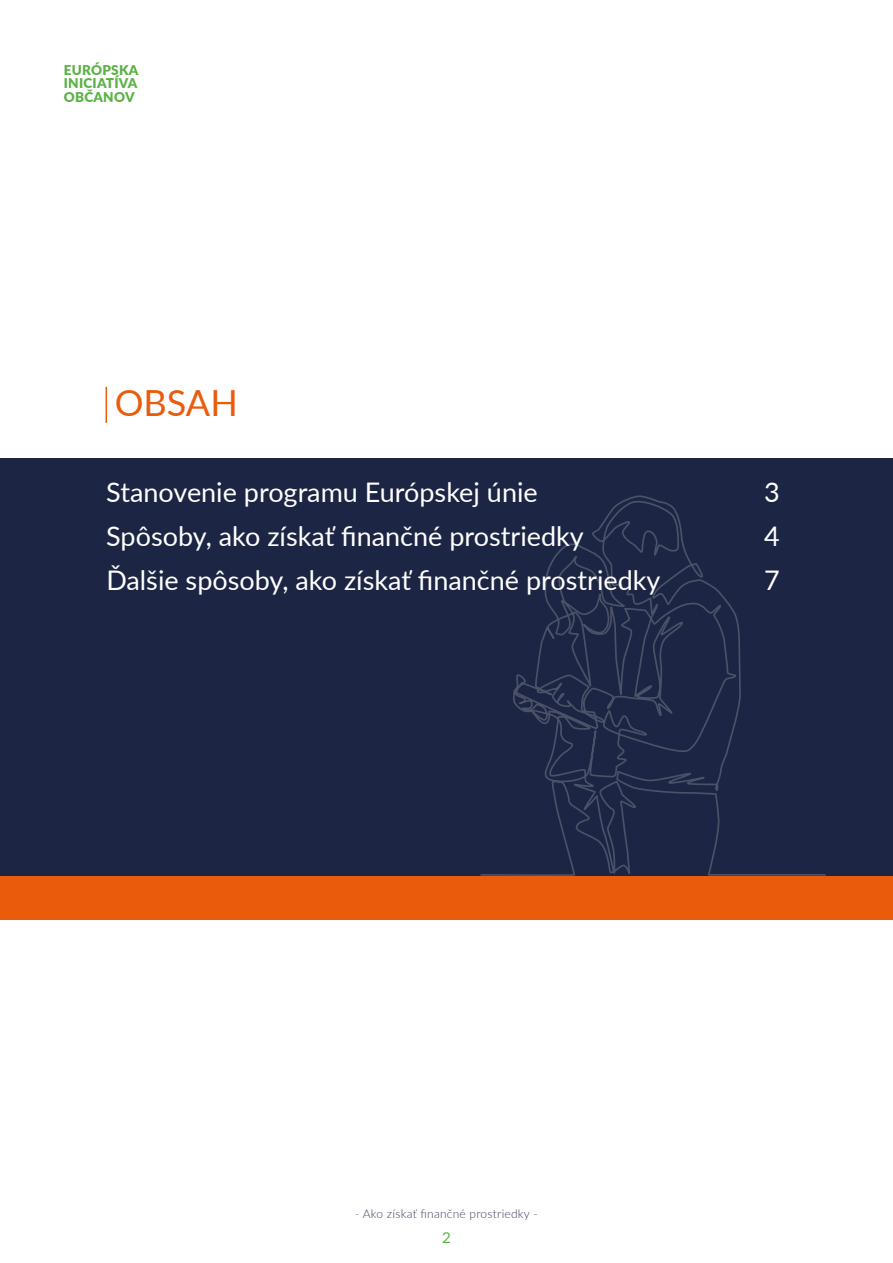
<style>
.page{position:relative;width:893px;height:1263px;background:#fff}
.page>*{position:absolute;margin:0;border:0;box-sizing:border-box;transform-origin:0 0}
.t1{font:36px "Lato";color:#ea5b0b}
.t2{font:27px "Lato";color:#fff}
.t3{font:15px "Lato";color:#5cb246}
.t4{font:900 13.5px/13.5px "Lato";letter-spacing:.02em;color:#5cb246;text-align:justify}
.t5{font:300 12px "Lato";letter-spacing:.02em;color:#3c3e5c}
</style>
<div class="page">
<div style="left:0;top:459px;width:893px;height:417px;background:#1c2543"></div>
<svg style="left:480px;top:495px;width:346px;height:381px"></svg>
<div style="left:0;top:876px;width:893px;height:43px;background:#ea5b0b"></div>
<hr style="left:106px;top:387px;width:1px;height:36px;background:#ea5b0b">
<p class="t4" style="left:64px;top:62px;width:76px">EURÓPSKA INICIATÍVA OBČANOV</p>
<h1 class="t1" style="left:115px;top:377px;width:124px">OBSAH</h1>
<p class="t2" style="left:106px;top:473px;width:433px">Stanovenie programu Európskej únie</p>
<p class="t2" style="left:764px;top:473px;width:17px">3</p>
<p class="t2" style="left:106px;top:517px;width:479px">Spôsoby, ako získať finančné prostriedky</p>
<p class="t2" style="left:764px;top:517px;width:17px">4</p>
<p class="t2" style="left:106px;top:560px;width:556px">Ďalšie spôsoby, ako získať finančné prostriedky</p>
<p class="t2" style="left:764px;top:560px;width:17px">7</p>
<p class="t5" style="left:355px;top:1206px;width:184px">- Ako získať finančné prostriedky -</p>
<p class="t3" style="left:442px;top:1227px;width:10px">2</p>
</div>
